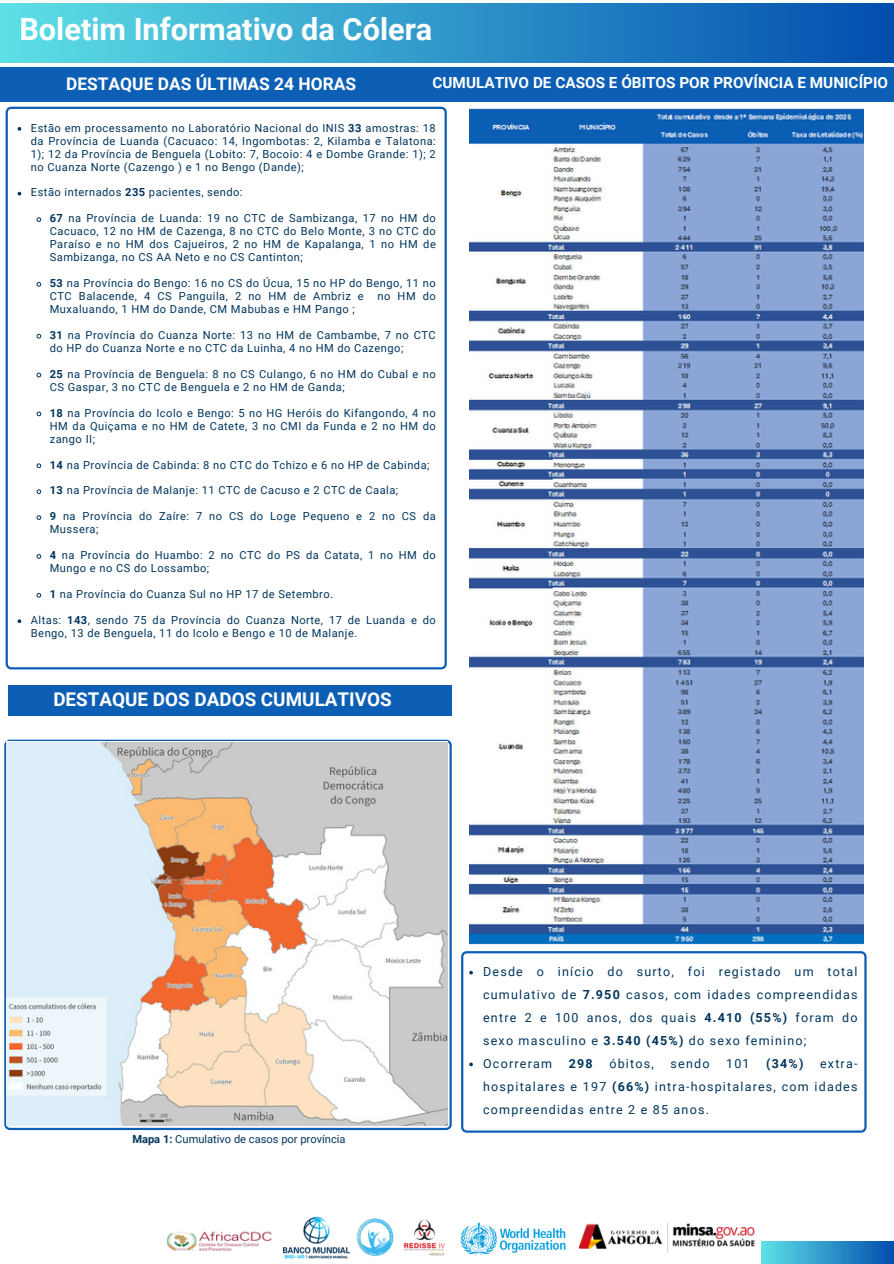
<style>
.page{position:relative;width:894px;height:1264px;background:#fff}
.page>*{position:absolute;margin:0;border:0;box-sizing:border-box;transform-origin:0 0}
.t1{font:700 30.6px "Roboto";color:#fff}
.t2{font:700 18.9px "Roboto";color:#fff}
.t3{font:700 17.4px "Roboto";color:#fff}
.t4{font:700 15.3px "Roboto";color:#fff}
.t5{font:12.45px/23px "Roboto";letter-spacing:.095em;color:#00355c;text-align:justify}
.t6{font:700 12.45px "Roboto";color:#00355c}
.t7{font:11.1px/12.9px "Roboto";letter-spacing:.045em;color:#00355c}
.t8{font:11.1px "Roboto";color:#00355c}
.s1{font-weight:700}
</style>
<div class="page">
<div style="left:761px;top:1241px;width:132px;height:22px;background:linear-gradient(to right,#5ee1e6,#0450af)"></div>
<div style="left:0;top:67px;width:893px;height:35px;background:#0d5fb5"></div>
<svg style="left:6px;top:107px;width:440px;height:562px"></svg>
<div style="left:8px;top:685px;width:443px;height:30px;background:#0d5fb5"></div>
<div style="left:0;top:4px;width:893px;height:59px;background:linear-gradient(to right,#5de0e6,#024dae)"></div>
<svg style="left:4px;top:739px;width:447px;height:391px;background:#81aad4"></svg>
<svg style="left:461px;top:951px;width:405px;height:181px"></svg>
<img style="left:167px;top:1231px;width:104px;height:20px">
<img style="left:579px;top:1223px;width:175px;height:29px">
<img style="left:461px;top:1222px;width:104px;height:32px">
<img style="left:283px;top:1216px;width:178px;height:43px">
<img style="left:7px;top:741px;width:440px;height:384px">
<img style="left:469px;top:108px;width:394px;height:837px">
<svg style="left:18px;top:127px;width:3px;height:4px"></svg>
<svg style="left:36px;top:216px;width:6px;height:6px"></svg>
<svg style="left:36px;top:281px;width:6px;height:6px"></svg>
<svg style="left:36px;top:333px;width:6px;height:6px"></svg>
<svg style="left:36px;top:372px;width:6px;height:6px"></svg>
<svg style="left:36px;top:411px;width:6px;height:6px"></svg>
<svg style="left:36px;top:463px;width:6px;height:6px"></svg>
<svg style="left:36px;top:488px;width:6px;height:6px"></svg>
<svg style="left:36px;top:514px;width:6px;height:6px"></svg>
<svg style="left:36px;top:553px;width:6px;height:6px"></svg>
<svg style="left:36px;top:592px;width:6px;height:6px"></svg>
<svg style="left:18px;top:619px;width:3px;height:4px"></svg>
<svg style="left:469px;top:970px;width:4px;height:4px"></svg>
<svg style="left:469px;top:1062px;width:4px;height:4px"></svg>
<h2 class="t1" style="left:19px;top:12px;width:414px">Boletim Informativo da Cólera</h2>
<p class="t3" style="left:66px;top:74px;width:291px">DESTAQUE DAS ÚLTIMAS 24 HORAS</p>
<p class="t4" style="left:432px;top:74px;width:457px">CUMULATIVO DE CASOS E ÓBITOS POR PROVÍNCIA E MUNICÍPIO</p>
<h1 class="t7" style="left:31px;top:121px;width:406px;text-align:justify">Estão em processamento no Laboratório Nacional do INIS <span class="s1">33</span> amostras: 18 da Província de Luanda (Cacuaco: 14, Ingombotas: 2, Kilamba e Talatona:<br>1); 12 da Província de Benguela (Lobito: 7, Bocoio: 4 e Dombe Grande: 1); 2 no Cuanza Norte (Cazengo ) e 1 no Bengo (Dande);</h1>
<h2 class="t7" style="left:31px;top:186px;width:213px">Estão internados <span class="s1">235</span> pacientes, sendo:</h2>
<h3 class="t7" style="left:50px;top:212px;width:387px;text-align:justify"><span class="s1">67</span> na Província de Luanda: 19 no CTC de Sambizanga, 17 no HM do Cacuaco, 12 no HM de Cazenga, 8 no CTC do Belo Monte, 3 no CTC do Paraíso e no HM dos Cajueiros, 2 no HM de Kapalanga, 1 no HM de Sambizanga, no CS AA Neto e no CS Cantinton;</h3>
<p class="t7" style="left:50px;top:277px;width:387px;text-align:justify"><span class="s1">53</span> na Província do Bengo: 16 no CS do Úcua, 15 no HP do Bengo, 11 no CTC Balacende, 4 CS Panguila, 2 no HM de Ambriz e no HM do Muxaluando, 1 HM do Dande, CM Mabubas e HM Pango ;</p>
<p class="t7" style="left:50px;top:329px;width:387px"><span class="s1">31</span> na Província do Cuanza Norte: 13 no HM de Cambambe, 7 no CTC do HP do Cuanza Norte e no CTC da Luinha, 4 no HM do Cazengo;</p>
<p class="t7" style="left:50px;top:367px;width:387px"><span class="s1">25</span> na Província de Benguela: 8 no CS Culango, 6 no HM do Cubal e no<br>CS Gaspar, 3 no CTC de Benguela e 2 no HM de Ganda;</p>
<p class="t7" style="left:50px;top:406px;width:387px;text-align:justify"><span class="s1">18</span> na Província do Icolo e Bengo: 5 no HG Heróis do Kifangondo, 4 no HM da Quiçama e no HM de Catete, 3 no CMI da Funda e 2 no HM do zango II;</p>
<p class="t7" style="left:50px;top:458px;width:381px"><span class="s1">14</span> na Província de Cabinda: 8 no CTC do Tchizo e 6 no HP de Cabinda;</p>
<p class="t7" style="left:50px;top:484px;width:350px"><span class="s1">13</span> na Província de Malanje: 11 CTC de Cacuso e 2 CTC de Caala;</p>
<p class="t7" style="left:50px;top:510px;width:387px"><span class="s1">9</span> na Província do Zaíre: 7 no CS do Loge Pequeno e 2 no CS da<br>Mussera;</p>
<p class="t7" style="left:50px;top:549px;width:387px"><span class="s1">4</span> na Província do Huambo: 2 no CTC do PS da Catata, 1 no HM do<br>Mungo e no CS do Lossambo;</p>
<p class="t7" style="left:50px;top:588px;width:285px"><span class="s1">1</span> na Província do Cuanza Sul no HP 17 de Setembro.</p>
<p class="t7" style="left:31px;top:613px;width:406px">Altas: <span class="s1">143</span>, sendo 75 da Província do Cuanza Norte, 17 de Luanda e do<br>Bengo, 13 de Benguela, 11 do Icolo e Bengo e 10 de Malanje.</p>
<p class="t2" style="left:53px;top:688px;width:340px">DESTAQUE DOS DADOS CUMULATIVOS</p>
<p class="t8" style="left:132px;top:1132px;width:215px"><span class="s1">Mapa 1:</span> Cumulativo de casos por província</p>
<p class="t5" style="left:483px;top:960px;width:376px">Desde o início do surto, foi registado um total cumulativo de <span class="s1">7.950</span> casos, com idades compreendidas entre 2 e 100 anos, dos quais <span class="s1">4.410 (55%)</span> foram do sexo masculino e <span class="s1">3.540 (45%)</span> do sexo feminino;</p>
<p class="t5" style="left:483px;top:1052px;width:70px">Ocorreram</p>
<p class="t6" style="left:568px;top:1056px;width:25px">298</p>
<p class="t5" style="left:609px;top:1052px;width:46px">óbitos,</p>
<p class="t5" style="left:670px;top:1052px;width:40px">sendo</p>
<p class="t5" style="left:726px;top:1052px;width:25px">101</p>
<p class="t6" style="left:766px;top:1056px;width:39px">(34%)</p>
<p class="t5" style="left:483px;top:1052px;width:376px;text-indent:337px">extra&shy;hospitalares e 197 <span class="s1">(66%)</span> intra-hospitalares, com idades compreendidas entre 2 e 85 anos.</p>
</div>
